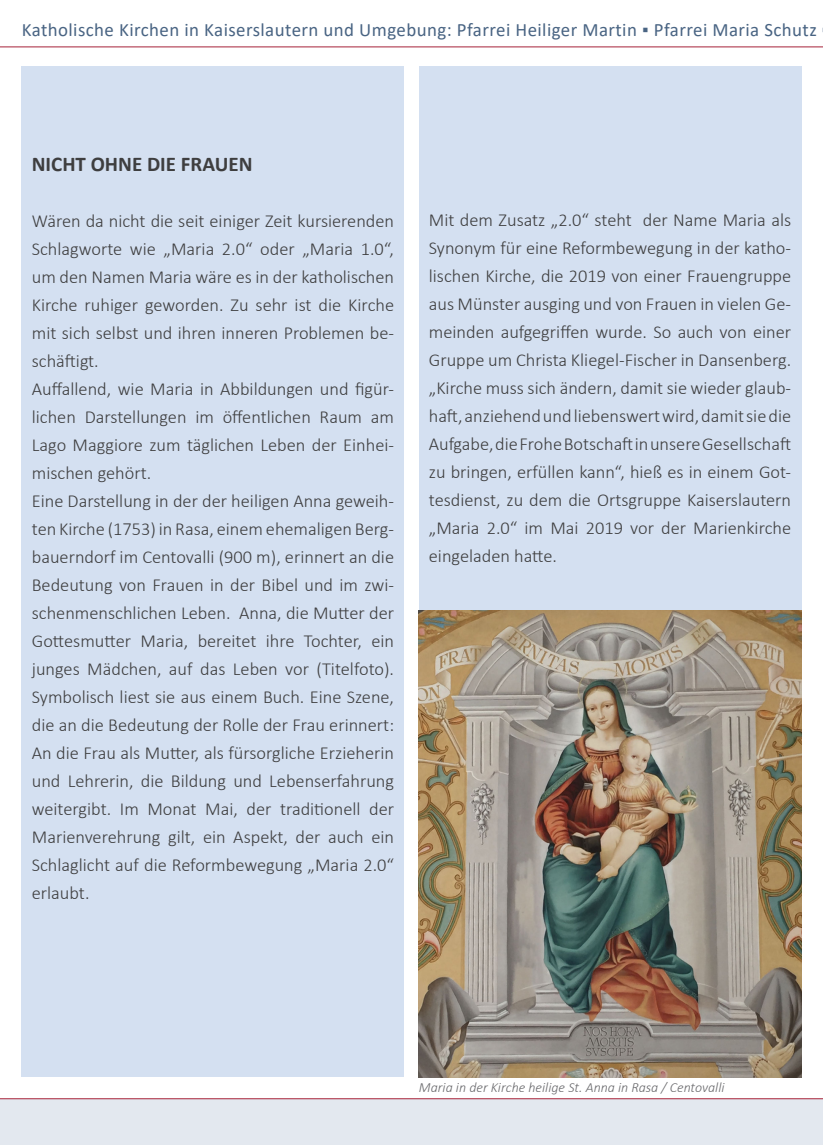
<style>
.page{position:relative;width:823px;height:1145px;background:#fff}
.page>*{position:absolute;margin:0;border:0;box-sizing:border-box;transform-origin:0 0}
.Messe{font:700 21px "Calibri";color:#3e3e3f}
.t1{font:18.9px "Calibri";letter-spacing:.02em;color:#496483}
.Messe-2{font:300 18.38px/28px "Calibri";color:#3e3e3f;text-align:justify}
.t2{font:italic 300 14px "Calibri";color:#69696c}
</style>
<div class="page">
<div style="left:22px;top:67px;width:382px;height:1010px;background:#d4e0f1"></div>
<div style="left:419px;top:67px;width:382px;height:1010px;background:#d4e0f1"></div>
<hr style="left:0;top:47px;width:823px;height:1px;background:#a72239">
<div style="left:0;top:1099px;width:823px;height:46px;background:#e3e8ef"></div>
<hr style="left:0;top:1098px;width:823px;height:1px;background:#a72239">
<img style="left:419px;top:610px;width:382px;height:467px">
<p class="t1" style="left:22px;top:17px;width:796px">Katholische Kirchen in Kaiserslautern und Umgebung: Pfarrei Heiliger Martin ▪ Pfarrei Maria Schutz</p>
<p class="Messe" style="left:32px;top:149px;width:222px">NICHT OHNE DIE FRAUEN</p>
<p class="Messe-2" style="left:32px;top:206px;width:364px">Wären da nicht die seit einiger Zeit kursierenden Schlagworte wie „Maria 2.0“ oder „Maria 1.0“, um den Namen Maria wäre es in der katholischen Kirche ruhiger geworden. Zu sehr ist die Kirche mit sich selbst und ihren inneren Problemen be&shy;schäftigt.</p>
<p class="Messe-2" style="left:32px;top:374px;width:364px">Auffallend, wie Maria in Abbildungen und figür&shy;lichen Darstellungen im öffentlichen Raum am Lago Maggiore zum täglichen Leben der Einhei&shy;mischen gehört.</p>
<p class="Messe-2" style="left:32px;top:486px;width:364px">Eine Darstellung in der der heiligen Anna geweih&shy;ten Kirche (1753) in Rasa, einem ehemaligen Berg&shy;bauerndorf im Centovalli (900 m), erinnert an die Bedeutung von Frauen in der Bibel und im zwi&shy;schenmenschlichen Leben. Anna, die Mutter der Gottesmutter Maria, bereitet ihre Tochter, ein junges Mädchen, auf das Leben vor (Titelfoto).<br>Symbolisch liest sie aus einem Buch. Eine Szene, die an die Bedeutung der Rolle der Frau erinnert:<br>An die Frau als Mutter, als fürsorgliche Erzieherin und Lehrerin, die Bildung und Lebenserfahrung weitergibt. Im Monat Mai, der traditionell der Marienverehrung gilt, ein Aspekt, der auch ein Schlaglicht auf die Reformbewegung „Maria 2.0“ erlaubt.</p>
<p class="Messe-2" style="left:429px;top:206px;width:364px">Mit dem Zusatz „2.0“ steht der Name Maria als Synonym für eine Reformbewegung in der katho&shy;lischen Kirche, die 2019 von einer Frauengruppe aus Münster ausging und von Frauen in vielen Ge&shy;meinden aufgegriffen wurde. So auch von einer Gruppe um Christa Kliegel-Fischer in Dansenberg.</p>
<p class="Messe-2" style="left:429px;top:374px;width:364px">„Kirche muss sich ändern, damit sie wieder glaub&shy;haft, anziehend und liebenswert wird, damit sie die Aufgabe, die Frohe Botschaft in unsere Gesellschaft zu bringen, erfüllen kann“, hieß es in einem Got&shy;tesdienst, zu dem die Ortsgruppe Kaiserslautern „Maria 2.0“ im Mai 2019 vor der Marienkirche eingeladen hatte.</p>
<p class="t2" style="left:419px;top:1079px;width:307px">Maria in der Kirche heilige St. Anna in Rasa / Centovalli</p>
</div>
